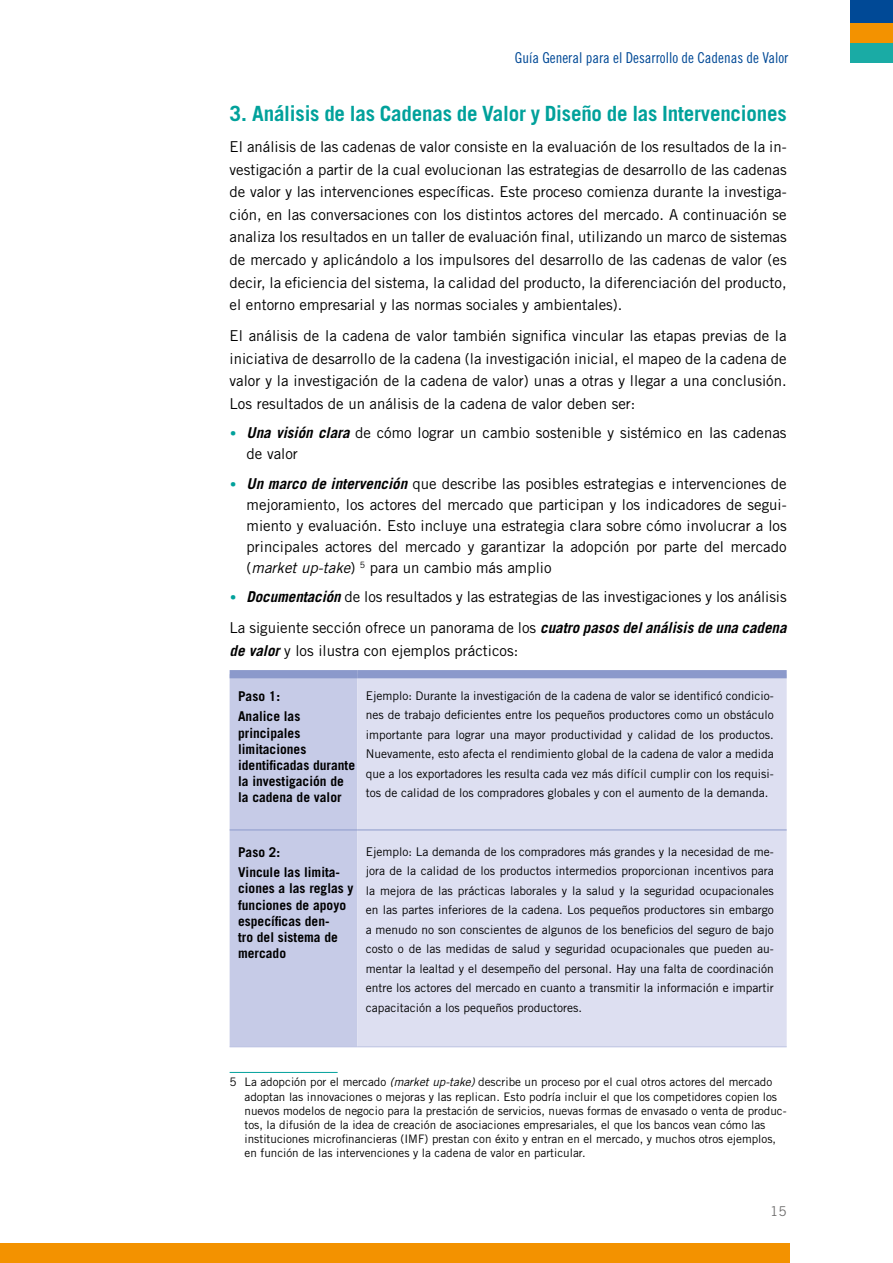
<style>
.page{position:relative;width:893px;height:1263px;background:#fff}
.page>*{position:absolute;margin:0;border:0;box-sizing:border-box;transform-origin:0 0}
.t1{font:700 21px "Trade Gothic LT Std";letter-spacing:-.01em;color:#00a19b}
.t2{font:15px/22.5px "Trade Gothic LT Std";color:#000;text-align:justify}
.t3{font:15px "Trade Gothic LT Std Cn 18";color:#004996}
.t4{font:700 13.5px/16.2px "Trade Gothic LT Std";color:#000}
.t5{font:13.5px "Trade Gothic LT Std";color:#706f6f}
.t6{font:12px/19.5px "Trade Gothic LT Std";color:#000;text-align:justify}
.t7{font:11.7px/14.1px "Trade Gothic LT Std";color:#000}
.s1{font-family:"Conduit ITC Std";color:#00a19b}
.s2{font-weight:700;font-style:italic}
.s3{font-style:italic}
</style>
<div class="page">
<div style="left:0;top:1243px;width:790px;height:20px;background:#f39200"></div>
<div style="left:850px;top:43px;width:43px;height:20px;background:#1aaba5"></div>
<div style="left:850px;top:23px;width:43px;height:20px;background:#f39200"></div>
<div style="left:850px;top:0;width:43px;height:23px;background:#004996"></div>
<div style="left:230px;top:678px;width:127px;height:368px;background:#c6cbe7"></div>
<div style="left:357px;top:678px;width:430px;height:368px;background:#dddff1"></div>
<hr style="left:230px;top:1046px;width:127px;height:1px;background:#bac1e1">
<hr style="left:357px;top:1046px;width:430px;height:1px;background:#bac1e1">
<hr style="left:230px;top:829px;width:127px;height:1px;background:#8b99cb">
<hr style="left:357px;top:829px;width:430px;height:1px;background:#8b99cb">
<div style="left:230px;top:670px;width:127px;height:8px;background:#8b99cb"></div>
<div style="left:357px;top:670px;width:430px;height:8px;background:#8b99cb"></div>
<hr style="left:230px;top:1072px;width:108px;height:1px;background:#00a19b">
<p class="t3" style="left:515px;top:49px;width:275px">Guía General para el Desarrollo de Cadenas de Valor</p>
<h1 class="t1" style="left:230px;top:101px;width:559px">3. Análisis de las Cadenas de Valor y Diseño de las Intervenciones</h1>
<p class="t2" style="left:230px;top:136px;width:559px">El análisis de las cadenas de valor consiste en la evaluación de los resultados de la in&shy;vestigación a partir de la cual evolucionan las estrategias de desarrollo de las cadenas de valor y las intervenciones específicas. Este proceso comienza durante la investiga&shy;ción, en las conversaciones con los distintos actores del mercado. A continuación se analiza los resultados en un taller de evaluación final, utilizando un marco de sistemas de mercado y aplicándolo a los impulsores del desarrollo de las cadenas de valor (es decir, la eficiencia del sistema, la calidad del producto, la diferenciación del producto, el entorno empresarial y las normas sociales y ambientales).</p>
<p class="t2" style="left:230px;top:324px;width:559px">El análisis de la cadena de valor también significa vincular las etapas previas de la iniciativa de desarrollo de la cadena (la investigación inicial, el mapeo de la cadena de valor y la investigación de la cadena de valor) unas a otras y llegar a una conclusión.<br>Los resultados de un análisis de la cadena de valor deben ser:</p>
<p class="t2" style="left:247px;top:422px;width:541px;line-height:21px;text-indent:-17px"><span class="s1">•</span> <span class="s2">Una visión clara</span> de cómo lograr un cambio sostenible y sistémico en las cadenas de valor</p>
<p class="t2" style="left:247px;top:472px;width:542px;line-height:21px;text-indent:-17px"><span class="s1">•</span> <span class="s2">Un marco de intervención</span> que describe las posibles estrategias e intervenciones de mejoramiento, los actores del mercado que participan y los indicadores de segui&shy;miento y evaluación. Esto incluye una estrategia clara sobre cómo involucrar a los principales actores del mercado y garantizar la adopción por parte del mercado (<span class="s3">market up-take</span>) <sup>5</sup> para un cambio más amplio</p>
<p class="t2" style="left:230px;top:581px;width:559px;line-height:31px"><span class="s1">•</span> <span class="s2">Documentación</span> de los resultados y las estrategias de las investigaciones y los análisis<br>La siguiente sección ofrece un panorama de los <span class="s2">cuatro pasos del análisis de una cadena</span></p>
<p class="t2" style="left:230px;top:639px;width:290px"><span class="s2">de valor</span> y los ilustra con ejemplos prácticos:</p>
<p class="t4" style="left:238px;top:686px;width:64px;line-height:20.4px">Paso 1:<br>Analice las</p>
<p class="t4" style="left:238px;top:724px;width:119px">principales limitaciones identificadas durante la investigación de la cadena de valor</p>
<p class="t6" style="left:366px;top:686px;width:410px">Ejemplo: Durante la investigación de la cadena de valor se identificó condicio&shy;nes de trabajo deficientes entre los pequeños productores como un obstáculo importante para lograr una mayor productividad y calidad de los productos.<br>Nuevamente, esto afecta el rendimiento global de la cadena de valor a medida que a los exportadores les resulta cada vez más difícil cumplir con los requisi&shy;tos de calidad de los compradores globales y con el aumento de la demanda.</p>
<p class="t4" style="left:238px;top:841px;width:104px;line-height:20.4px">Paso 2:<br>Vincule las limita-</p>
<p class="t4" style="left:238px;top:880px;width:117px">ciones a las reglas y funciones de apoyo específicas den-<br>tro del sistema de mercado</p>
<p class="t6" style="left:366px;top:841px;width:410px">Ejemplo: La demanda de los compradores más grandes y la necesidad de me&shy;jora de la calidad de los productos intermedios proporcionan incentivos para la mejora de las prácticas laborales y la salud y la seguridad ocupacionales en las partes inferiores de la cadena. Los pequeños productores sin embargo a menudo no son conscientes de algunos de los beneficios del seguro de bajo costo o de las medidas de salud y seguridad ocupacionales que pueden au&shy;mentar la lealtad y el desempeño del personal. Hay una falta de coordinación entre los actores del mercado en cuanto a transmitir la información e impartir capacitación a los pequeños productores.</p>
<p class="t7" style="left:244px;top:1075px;width:544px;text-indent:-15px">5 La adopción por el mercado <span class="s3">(market up-take)</span> describe un proceso por el cual otros actores del mercado adoptan las innovaciones o mejoras y las replican. Esto podría incluir el que los competidores copien los nuevos modelos de negocio para la prestación de servicios, nuevas formas de envasado o venta de produc&shy;tos, la difusión de la idea de creación de asociaciones empresariales, el que los bancos vean cómo las instituciones microfinancieras (IMF) prestan con éxito y entran en el mercado, y muchos otros ejemplos, en función de las intervenciones y la cadena de valor en particular.</p>
<p class="t5" style="left:770px;top:1202px;width:18px">15</p>
</div>
